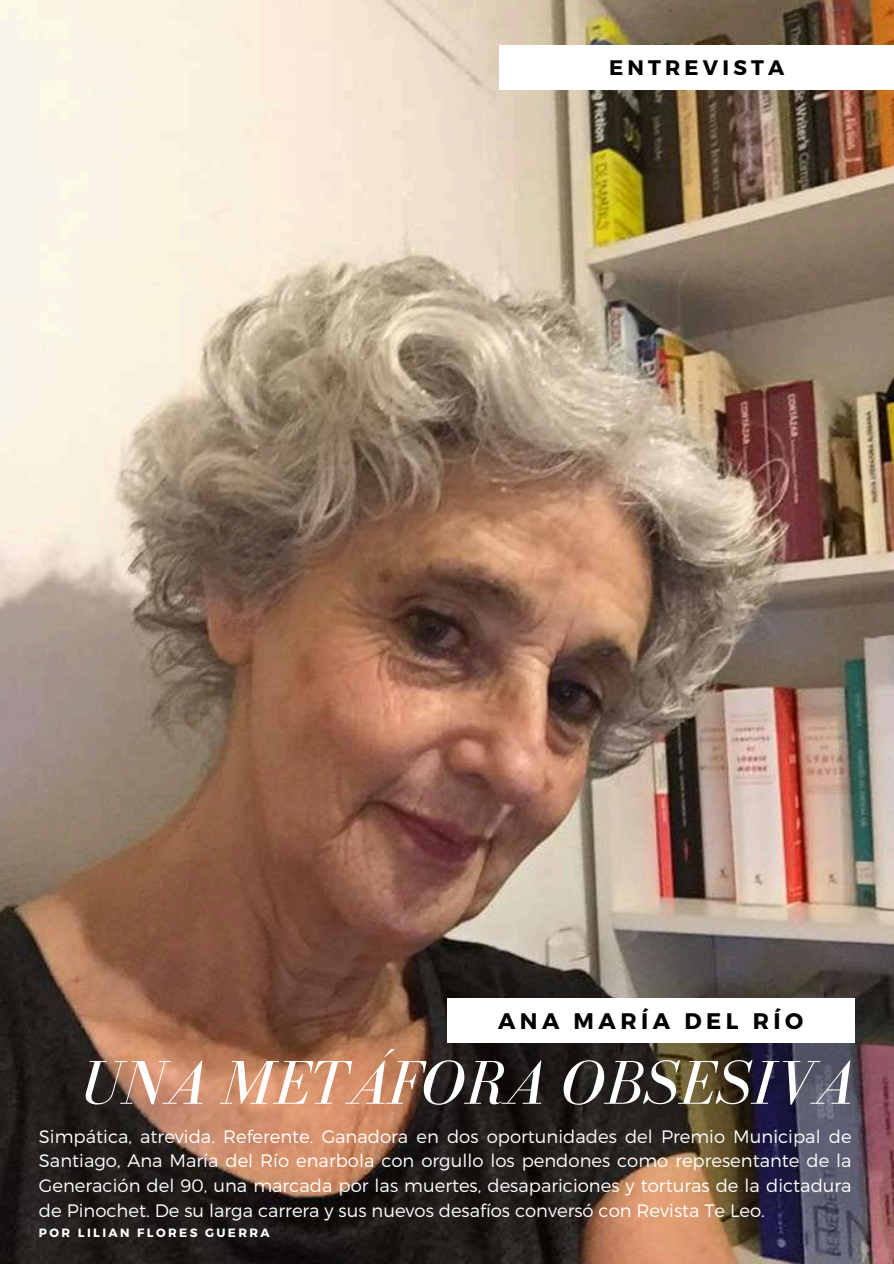
<style>
.page{position:relative;width:894px;height:1264px;background:#fff}
.page>*{position:absolute;margin:0;border:0;box-sizing:border-box;transform-origin:0 0}
.t1{font:italic 63.6px "Bodoni FLF";color:#fff}
.t2{font:700 22.5px "Montserrat";letter-spacing:.2em;color:#000}
.t3{font:700 21px "Montserrat";letter-spacing:.2em;color:#000}
.t4{font:300 18px/24.8px "Montserrat";color:#fff;text-align:justify}
.t5{font:700 12px "Montserrat";letter-spacing:.2em;color:#fff}
</style>
<div class="page">
<img style="left:0;top:0;width:893px;height:1263px">
<div style="left:499px;top:46px;width:394px;height:44px;background:#fff"></div>
<div style="left:446px;top:998px;width:408px;height:44px;background:#fff"></div>
<p class="t3" style="left:609px;top:54px;width:177px">ENTREVISTA</p>
<p class="t2" style="left:498px;top:1006px;width:307px">ANA MARÍA DEL RÍO</p>
<h1 class="t1" style="left:84px;top:1048px;width:770px">UNA METÁFORA OBSESIVA</h1>
<p class="t4" style="left:39px;top:1122px;width:814px">Simpática, atrevida. Referente. Ganadora en dos oportunidades del Premio Municipal de Santiago, Ana María del Río enarbola con orgullo los pendones como representante de la Generación del 90, una marcada por las muertes, desapariciones y torturas de la dictadura de Pinochet. De su larga carrera y sus nuevos desafíos conversó con Revista Te Leo.</p>
<p class="t5" style="left:39px;top:1224px;width:232px">POR LILIAN FLORES GUERRA</p>
</div>
